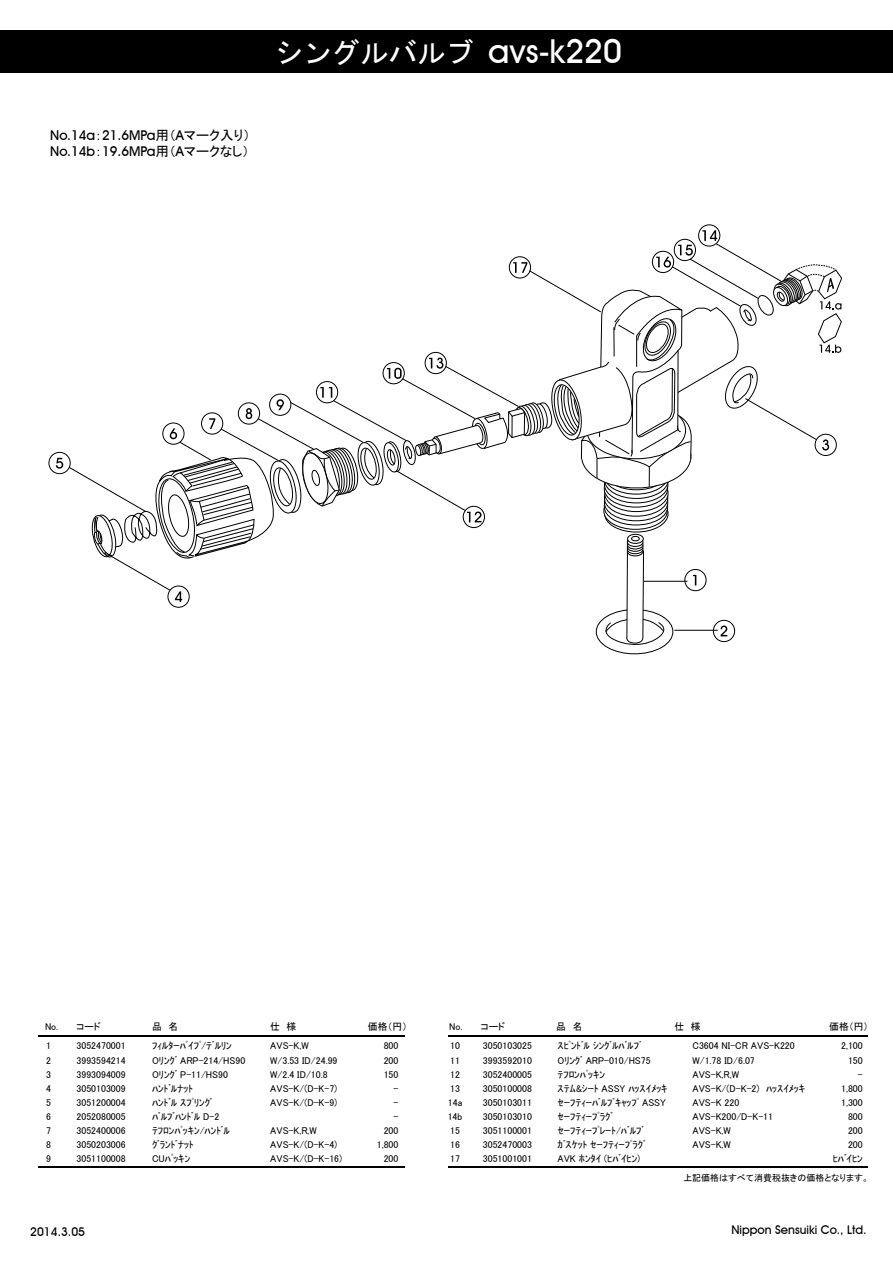
<style>
.page{position:relative;width:893px;height:1263px;background:#fff}
.page>*{position:absolute;margin:0;border:0;box-sizing:border-box;transform-origin:0 0}
.t1{font:500 33px "Avant Garde IT Cby BT";color:#fff}
.t2{font:500 13.5px/16.5px "Avant Garde IT Cby BT";color:#000}
.t3{font:500 12px "Avant Garde IT Cby BT";color:#000}
.t4{font:9.9px/14.1px "MSP Gothic";color:#000}
.t5{font:9px "MSP Gothic";color:#000}
.s1{font-family:"MSP Gothic";font-weight:400}
.s2{font-family:"MS Gothic";font-weight:400;font-size:28.5px}
</style>
<div class="page">
<svg style="left:49px;top:452px;width:21px;height:22px"></svg>
<svg style="left:698px;top:225px;width:22px;height:21px"></svg>
<svg style="left:53px;top:230px;width:789px;height:425px"></svg>
<div style="left:0;top:30px;width:893px;height:42px;background:#000"></div>
<hr style="left:39px;top:1036px;width:366px;height:1px;background:#000">
<hr style="left:448px;top:1036px;width:419px;height:1px;background:#000">
<hr style="left:39px;top:1167px;width:366px;height:1px;background:#000">
<hr style="left:448px;top:1167px;width:419px;height:1px;background:#000">
<h2 class="t2" style="left:50px;top:126px;width:202px">No.14a<span class="s1">：</span>21.6MPa<span class="s1">用（</span>A<span class="s1">マーク入り）<br></span>No.14b<span class="s1">：</span>19.6MPa<span class="s1">用（</span>A<span class="s1">マークなし）</span></h2>
<h1 class="t1" style="left:274px;top:31px;width:349px"><span class="s2">シングルバルブ</span> avs-k220</h1>
<p class="t4" style="left:45px;top:1019px;width:57px">No. コード</p>
<p class="t4" style="left:152px;top:1019px;width:28px">品 名</p>
<p class="t4" style="left:270px;top:1019px;width:28px">仕 様</p>
<p class="t4" style="left:368px;top:1019px;width:41px">価格（円）</p>
<p class="t4" style="left:449px;top:1019px;width:57px">No. コード</p>
<p class="t4" style="left:556px;top:1019px;width:28px">品 名</p>
<p class="t4" style="left:675px;top:1019px;width:28px">仕 様</p>
<p class="t4" style="left:829px;top:1019px;width:41px">価格（円）</p>
<p class="t4" style="left:77px;top:1039px;width:51px;text-align:justify">3052470001<br>3993594214<br>3993094009<br>3050103009<br>3051200004<br>2052080005<br>3052400006<br>3050203006<br>3051100008</p>
<p class="t4" style="left:152px;top:1039px;width:95px">ﾌｨﾙﾀｰﾊﾟｲﾌﾟ/ﾃﾞﾙﾘﾝ<br>Oﾘﾝｸﾞ ARP-214/HS90<br>Oﾘﾝｸﾞ P-11/HS90<br>ﾊﾝﾄﾞﾙﾅｯﾄ<br>ﾊﾝﾄﾞﾙｽﾌﾟﾘﾝｸﾞ<br>ﾊﾞﾙﾌﾞﾊﾝﾄﾞﾙ D-2<br>ﾃﾌﾛﾝﾊﾟｯｷﾝ/ﾊﾝﾄﾞﾙ<br>ｸﾞﾗﾝﾄﾞﾅｯﾄ<br>CUﾊﾟｯｷﾝ</p>
<p class="t4" style="left:270px;top:1039px;width:69px">AVS-K,W<br>W/3.53 ID/24.99<br>W/2.4 ID/10.8<br>AVS-K/(D-K-7)<br>AVS-K/(D-K-9)</p>
<p class="t4" style="left:448px;top:1039px;width:16px">10<br>11<br>12<br>13<br>14a<br>14b<br>15<br>16<br>17</p>
<p class="t4" style="left:483px;top:1039px;width:51px;text-align:justify">3050103025<br>3993592010<br>3052400005<br>3050100008<br>3050103011<br>3050103010<br>3051100001<br>3052470003<br>3051001001</p>
<p class="t4" style="left:557px;top:1039px;width:112px">ｽﾋﾟﾝﾄﾞﾙｼﾝｸﾞﾙﾊﾞﾙﾌﾞ<br>Oﾘﾝｸﾞ ARP-010/HS75<br>ﾃﾌﾛﾝﾊﾟｯｷﾝ<br>ｽﾃﾑ&amp;ｼｰﾄ ASSY ﾊｯｽｲﾒｯｷｾｰﾌﾃｨｰﾊﾞﾙﾌﾞｷｬｯﾌﾟ ASSYｾｰﾌﾃｨｰﾌﾟﾗｸﾞ<br>ｾｰﾌﾃｨｰﾌﾟﾚｰﾄ/ﾊﾞﾙﾌﾞ<br>ｶﾞｽｹｯﾄｾｰﾌﾃｨｰﾌﾟﾗｸﾞ<br>AVK ﾎﾝﾀｲ (ﾋﾊﾞｲﾋﾝ)</p>
<p class="t4" style="left:692px;top:1039px;width:114px">C3604 NI-CR AVS-K220<br>W/1.78 ID/6.07<br>AVS-K,R,W<br>AVS-K/(D-K-2) ﾊｯｽｲﾒｯｷ<br>AVS-K 220<br>AVS-K200/D-K-11<br>AVS-K,W<br>AVS-K,W</p>
<p class="t4" style="left:46px;top:1039px;width:6px;text-align:justify">1<br>2<br>3<br>4<br>5<br>6<br>7<br>8<br>9</p>
<p class="t4" style="left:377px;top:1039px;width:23px;text-align:right">800<br>200<br>150 -<br>-<br>-<br>200<br>1,800<br>200</p>
<p class="t4" style="left:833px;top:1039px;width:31px;text-align:right">2,100<br>150<br>-<br>1,800<br>1,300<br>800<br>200<br>200<br>ﾋﾊﾞｲﾋﾝ</p>
<p class="t4" style="left:270px;top:1123px;width:73px">AVS-K,R,W<br>AVS-K/(D-K-4)<br>AVS-K/(D-K-16)</p>
<p class="t5" style="left:683px;top:1173px;width:187px">上記価格はすべて消費税抜きの価格となります。</p>
<p class="t3" style="left:30px;top:1225px;width:56px">2014.3.05</p>
<p class="t3" style="left:731px;top:1222px;width:137px">Nippon Sensuiki Co., Ltd.</p>
</div>
